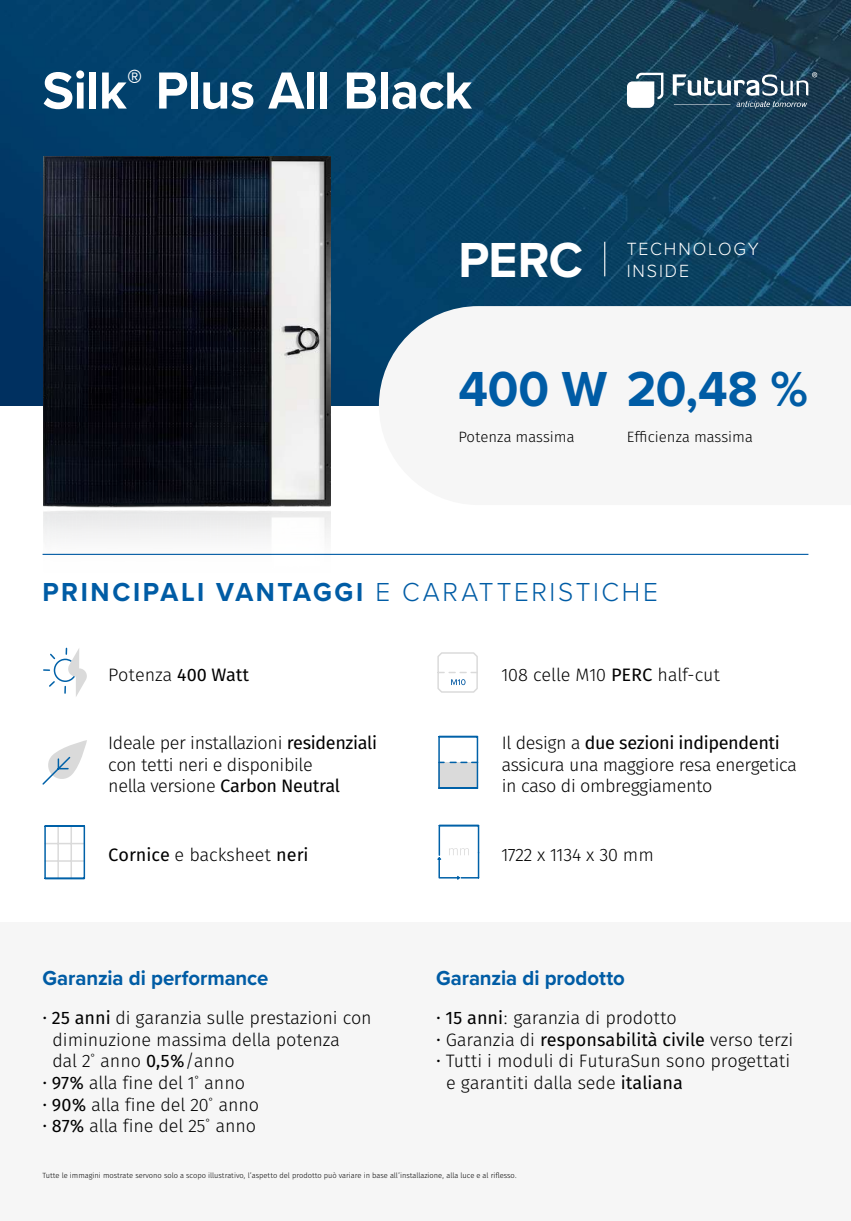
<style>
.page{position:relative;width:851px;height:1221px;background:#fff}
.page>*{position:absolute;margin:0;border:0;box-sizing:border-box;transform-origin:0 0}
.t1{font:700 54px "Proxima Nova";letter-spacing:-.01em;color:#fff}
.t2{font:700 51px "Proxima Nova";color:#005ca5}
.t3{font:700 51px "Proxima Nova";color:#fff}
.t4{font:700 27px "Proxima Nova";letter-spacing:.1em;color:#005ca5}
.t5{font:700 21px "Proxima Nova";letter-spacing:-.005em;color:#005ca5}
.t6{font:300 18.3px/21.9px "Proxima Nova";letter-spacing:.105em;color:#fff}
.t7{font:18px/21.6px "Fira Sans OT Light";letter-spacing:-.005em;color:#000}
.t8{font:18px "Fira Sans OT";color:#000}
.t9{font:18px "Fira Sans OT";letter-spacing:-.02em;color:#000}
.t10{font:15px "Fira Sans OT Light";color:#000}
.t11{font:7.5px "Fira Sans OT Light";color:#000}
.s1{font-weight:300}
.s2{font-family:"Fira Sans OT"}
.s3{font-family:"Fira Sans OT Light"}
</style>
<div class="page">
<img style="left:0;top:0;width:850px;height:405px">
<div style="left:379px;top:306px;width:471px;height:99px;background:#f6f6f6"></div>
<div style="left:0;top:922px;width:850px;height:298px;background:#f6f6f6"></div>
<svg style="left:627px;top:73px;width:36px;height:35px"></svg>
<svg style="left:672px;top:72px;width:145px;height:36px;background:#4a6679"></svg>
<hr style="left:43px;top:554px;width:765px;height:1px;background:#005ca5">
<hr style="left:604px;top:242px;width:1px;height:34px;background:#fff">
<svg style="left:44px;top:825px;width:42px;height:54px"></svg>
<svg style="left:43px;top:647px;width:44px;height:50px"></svg>
<img style="left:43px;top:157px;width:287px;height:398px">
<svg style="left:437px;top:824px;width:43px;height:56px"></svg>
<svg style="left:438px;top:735px;width:41px;height:54px"></svg>
<svg style="left:42px;top:740px;width:45px;height:45px"></svg>
<svg style="left:437px;top:652px;width:41px;height:41px"></svg>
<h1 class="t1" style="left:43px;top:50px;width:431px">Silk<sup>®</sup> Plus All Black</h1>
<h2 class="t3" style="left:458px;top:222px;width:126px">PERC</h2>
<p class="t6" style="left:626px;top:237px;width:133px">TECHNOLOGY<br>INSIDE</p>
<h2 class="t2" style="left:458px;top:350px;width:351px">400 W 20,48 %</h2>
<p class="t10" style="left:458px;top:426px;width:118px">Potenza massima</p>
<p class="t10" style="left:626px;top:426px;width:128px">Efficienza massima</p>
<h3 class="t4" style="left:42px;top:572px;width:617px">PRINCIPALI VANTAGGI <span class="s1">E CARATTERISTICHE</span></h3>
<p class="t7" style="left:108px;top:665px;width:142px">Potenza <span class="s2">400 Watt</span></p>
<p class="t7" style="left:501px;top:665px;width:220px">108 celle M10 <span class="s2">PERC</span> half-cut</p>
<p class="t7" style="left:108px;top:733px;width:270px">Ideale per installazioni <span class="s2">residenziali </span>con tetti neri e disponibile<br>nella versione <span class="s2">Carbon Neutral</span></p>
<p class="t9" style="left:501px;top:730px;width:279px"><span class="s3">Il design a</span> due sezioni indipendenti</p>
<p class="t7" style="left:501px;top:755px;width:296px">assicura una maggiore resa energetica in caso di ombreggiamento</p>
<p class="t8" style="left:108px;top:841px;width:202px">Cornice <span class="s3">e backsheet</span> neri</p>
<p class="t7" style="left:501px;top:844px;width:154px">1722 x 1134 x 30 mm</p>
<p class="t5" style="left:43px;top:962px;width:227px">Garanzia di performance</p>
<p class="t5" style="left:436px;top:962px;width:190px">Garanzia di prodotto</p>
<p class="t7" style="left:43px;top:1008px;width:331px"><span class="s2">· 25 anni</span> di garanzia sulle prestazioni con</p>
<p class="t7" style="left:52px;top:1029px;width:289px">diminuzione massima della potenza</p>
<p class="t7" style="left:52px;top:1051px;width:184px">dal 2<sup>°</sup> anno <span class="s2">0,5%</span>/anno</p>
<p class="t7" style="left:43px;top:1073px;width:204px"><span class="s2">· 97%</span> alla fine del 1<sup>°</sup> anno</p>
<p class="t7" style="left:43px;top:1094px;width:218px"><span class="s2">· 90%</span> alla fine del 20<sup>°</sup> anno</p>
<p class="t7" style="left:43px;top:1116px;width:215px"><span class="s2">· 87%</span> alla fine del 25<sup>°</sup> anno</p>
<p class="t7" style="left:436px;top:1008px;width:242px"><span class="s2">· 15 anni</span>: garanzia di prodotto</p>
<p class="t8" style="left:436px;top:1026px;width:358px">· <span class="s3">Garanzia di</span> responsabilità civile <span class="s3">verso terzi</span></p>
<p class="t7" style="left:446px;top:1051px;width:345px;text-indent:-10px"><span class="s2">·</span> Tutti i moduli di FuturaSun sono progettati e garantiti dalla sede <span class="s2">italiana</span></p>
<p class="t11" style="left:43px;top:1170px;width:475px">Tutte le immagini mostrate servono solo a scopo illustrativo, l’aspetto del prodotto può variare in base all’installazione, alla luce e al riflesso.</p>
</div>
